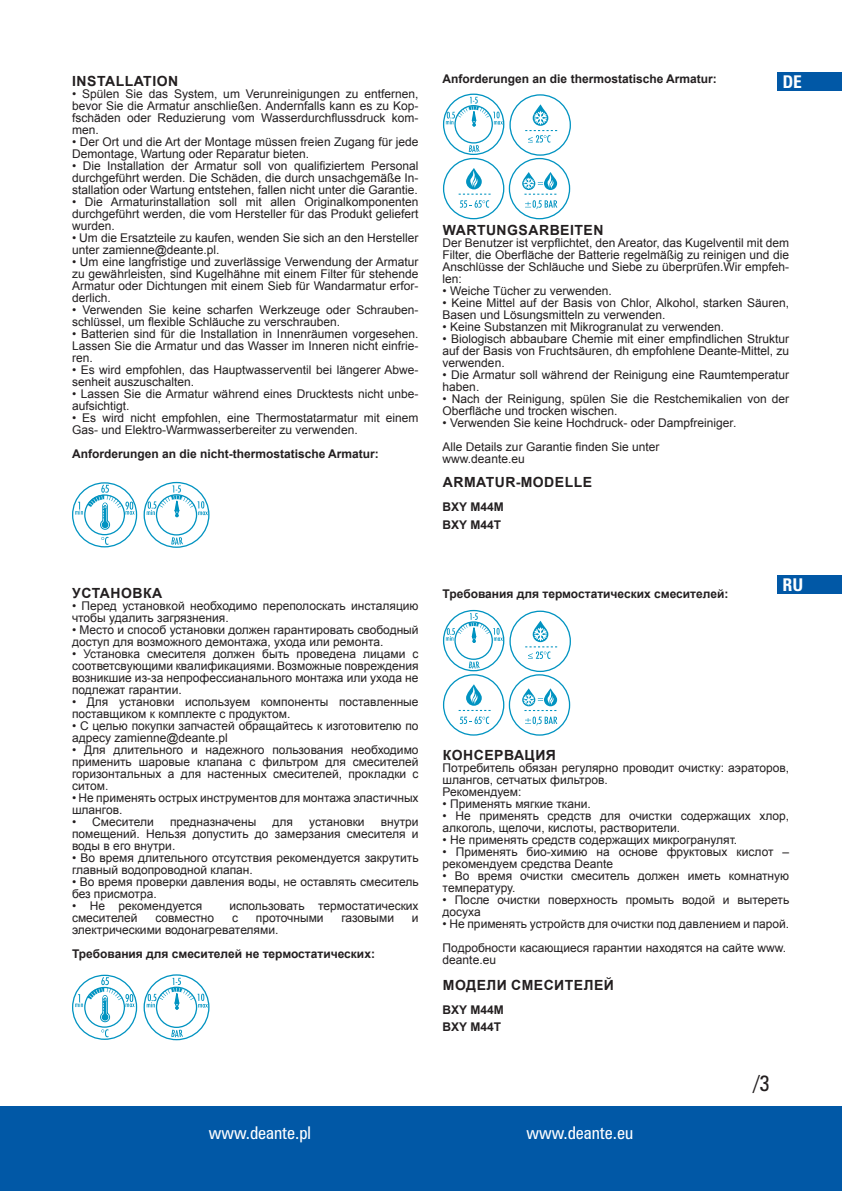
<style>
.page{position:relative;width:842px;height:1191px;background:#fff}
.page>*{position:absolute;margin:0;border:0;box-sizing:border-box;transform-origin:0 0}
.t1{font:20px "Zurich Cn PL";color:#231f20}
.t2{font:16px "Zurich Cn PL";color:#fff}
.t3{font:700 16px "Zurich Cn PL";color:#fff}
.t4{font:700 14px "Arial";letter-spacing:.035em;color:#231f20}
.t5{font:12px/12px "Arial";color:#231f20}
.t6{font:700 12px/17.6px "Arial";color:#231f20}
</style>
<div class="page">
<div style="left:0;top:1106px;width:842px;height:85px;background:#0158a6"></div>
<div style="left:777px;top:72px;width:65px;height:18px;background:#0158a6"></div>
<div style="left:777px;top:575px;width:65px;height:19px;background:#0158a6"></div>
<div style="left:144px;top:482px;width:65px;height:66px;border:1px solid #0093c1;border-radius:50%"></div>
<div style="left:156px;top:494px;width:41px;height:41px;border:1px solid #0093c1;border-radius:50%"></div>
<svg style="left:171px;top:537px;width:12px;height:8px"></svg>
<svg style="left:147px;top:485px;width:61px;height:32px"></svg>
<div style="left:72px;top:482px;width:65px;height:65px;border:1px solid #0093c1;border-radius:50%"></div>
<div style="left:84px;top:494px;width:41px;height:41px;border:1px solid #0093c1;border-radius:50%"></div>
<svg style="left:101px;top:537px;width:7px;height:8px"></svg>
<svg style="left:75px;top:485px;width:60px;height:45px"></svg>
<div style="left:144px;top:974px;width:65px;height:66px;border:1px solid #0093c1;border-radius:50%"></div>
<div style="left:156px;top:986px;width:41px;height:42px;border:1px solid #0093c1;border-radius:50%"></div>
<svg style="left:171px;top:1029px;width:12px;height:8px"></svg>
<svg style="left:147px;top:977px;width:61px;height:32px"></svg>
<div style="left:72px;top:974px;width:65px;height:66px;border:1px solid #0093c1;border-radius:50%"></div>
<div style="left:84px;top:986px;width:41px;height:41px;border:1px solid #0093c1;border-radius:50%"></div>
<svg style="left:101px;top:1029px;width:7px;height:8px"></svg>
<svg style="left:75px;top:977px;width:60px;height:45px"></svg>
<svg style="left:466px;top:168px;width:16px;height:21px"></svg>
<svg style="left:469px;top:171px;width:9px;height:17px"></svg>
<div style="left:443px;top:158px;width:61px;height:61px;border:1px solid #0093c1;border-radius:50%"></div>
<div style="left:509px;top:158px;width:61px;height:61px;border:1px solid #0093c1;border-radius:50%"></div>
<svg style="left:459px;top:194px;width:32px;height:14px"></svg>
<svg style="left:522px;top:172px;width:35px;height:37px"></svg>
<svg style="left:446px;top:94px;width:125px;height:62px"></svg>
<svg style="left:466px;top:684px;width:16px;height:21px"></svg>
<svg style="left:469px;top:687px;width:9px;height:17px"></svg>
<div style="left:443px;top:674px;width:61px;height:61px;border:1px solid #0093c1;border-radius:50%"></div>
<div style="left:509px;top:674px;width:61px;height:61px;border:1px solid #0093c1;border-radius:50%"></div>
<svg style="left:459px;top:710px;width:32px;height:14px"></svg>
<svg style="left:522px;top:688px;width:35px;height:37px"></svg>
<svg style="left:446px;top:610px;width:125px;height:62px"></svg>
<p class="t4" style="left:72px;top:71px;width:107px">INSTALLATION</p>
<p class="t5" style="left:72px;top:88px;width:348px;text-align:justify">• Spülen Sie das System, um Verunreinigungen zu entfernen, bevor Sie die Armatur anschließen. Andernfalls kann es zu Kop&shy;fschäden oder Reduzierung vom Wasserdurchflussdruck kom&shy;men.</p>
<p class="t5" style="left:72px;top:136px;width:348px">• Der Ort und die Art der Montage müssen freien Zugang für jede<br>Demontage, Wartung oder Reparatur bieten.</p>
<p class="t5" style="left:72px;top:160px;width:348px;text-align:justify">• Die Installation der Armatur soll von qualifiziertem Personal durchgeführt werden. Die Schäden, die durch unsachgemäße In&shy;stallation oder Wartung entstehen, fallen nicht unter die Garantie.</p>
<p class="t5" style="left:72px;top:196px;width:348px;text-align:justify">• Die Armaturinstallation soll mit allen Originalkomponenten durchgeführt werden, die vom Hersteller für das Produkt geliefert wurden.</p>
<p class="t5" style="left:72px;top:232px;width:348px">• Um die Ersatzteile zu kaufen, wenden Sie sich an den Hersteller unter zamienne@deante.pl.</p>
<p class="t5" style="left:72px;top:256px;width:348px;text-align:justify">• Um eine langfristige und zuverlässige Verwendung der Armatur zu gewährleisten, sind Kugelhähne mit einem Filter für stehende Armatur oder Dichtungen mit einem Sieb für Wandarmatur erfor&shy;derlich.</p>
<p class="t5" style="left:72px;top:304px;width:348px">• Verwenden Sie keine scharfen Werkzeuge oder Schrauben&shy;schlüssel, um flexible Schläuche zu verschrauben.</p>
<p class="t5" style="left:72px;top:328px;width:348px;text-align:justify">• Batterien sind für die Installation in Innenräumen vorgesehen.<br>Lassen Sie die Armatur und das Wasser im Inneren nicht einfrie&shy;ren.</p>
<p class="t5" style="left:72px;top:364px;width:348px">• Es wird empfohlen, das Hauptwasserventil bei längerer Abwe&shy;senheit auszuschalten.</p>
<p class="t5" style="left:72px;top:388px;width:348px">• Lassen Sie die Armatur während eines Drucktests nicht unbe&shy;aufsichtigt.</p>
<p class="t5" style="left:72px;top:412px;width:348px">• Es wird nicht empfohlen, eine Thermostatarmatur mit einem<br>Gas- und Elektro-Warmwasserbereiter zu verwenden.</p>
<p class="t6" style="left:72px;top:445px;width:308px">Anforderungen an die nicht-thermostatische Armatur:</p>
<p class="t4" style="left:72px;top:583px;width:21px">Установка</p>
<p class="t5" style="left:72px;top:599px;width:348px">• Перед установкой необходимо переполоскать инсталяцию чтобы удалить загрязнения.</p>
<p class="t5" style="left:72px;top:623px;width:348px">• Место и способ установки должен гарантировать свободный доступ для возможного демонтажа, ухода или ремонта.</p>
<p class="t5" style="left:72px;top:647px;width:348px;text-align:justify">• Установка смесителя должен быть проведена лицами с соответсвующими квалификациями. Возможные повреждения возникшие из-за непрофессианального монтажа или ухода не подлежат гарантии.</p>
<p class="t5" style="left:72px;top:695px;width:348px">• Для установки используем компоненты поставленные поставщиком к комплекте с продуктом.</p>
<p class="t5" style="left:72px;top:719px;width:348px">• С целью покупки запчастей обращайтесь к изготовителю по адресу zamienne@deante.pl</p>
<p class="t5" style="left:72px;top:743px;width:348px;text-align:justify">• Для длительного и надежного пользования необходимо применить шаровые клапана с фильтром для смесителей горизонтальных а для настенных смесителей, прокладки с ситом.</p>
<p class="t5" style="left:72px;top:791px;width:348px">• Не применять острых инструментов для монтажа эластичных шлангов.</p>
<p class="t5" style="left:72px;top:815px;width:83px">• Смесители</p>
<p class="t5" style="left:170px;top:815px;width:88px">предназначены</p>
<p class="t5" style="left:273px;top:815px;width:22px">для</p>
<p class="t5" style="left:309px;top:815px;width:57px">установки</p>
<p class="t5" style="left:72px;top:815px;width:348px;text-align:justify;text-indent:309px">внутри помещений. Нельзя допустить до замерзания смесителя и воды в его внутри.</p>
<p class="t5" style="left:72px;top:851px;width:348px">• Во время длительного отсутствия рекомендуется закрутить главный водопроводной клапан.</p>
<p class="t5" style="left:72px;top:875px;width:348px">• Во время проверки давления воды, не оставлять смеситель без присмотра.</p>
<p class="t5" style="left:72px;top:899px;width:132px">• Не рекомендуется</p>
<p class="t5" style="left:229px;top:899px;width:191px">использовать термостатических</p>
<p class="t5" style="left:72px;top:911px;width:67px">смесителей</p>
<p class="t5" style="left:155px;top:911px;width:60px">совместно</p>
<p class="t5" style="left:232px;top:911px;width:7px">с</p>
<p class="t5" style="left:256px;top:911px;width:69px">проточными</p>
<p class="t5" style="left:341px;top:911px;width:54px">газовыми</p>
<p class="t5" style="left:412px;top:911px;width:8px">и</p>
<p class="t5" style="left:72px;top:923px;width:208px">электрическими водонагревателями.</p>
<p class="t6" style="left:72px;top:945px;width:304px">Требования для смесителей не термостатических:</p>
<p class="t6" style="left:443px;top:70px;width:276px">Anforderungen an die thermostatische Armatur:</p>
<h2 class="t3" style="left:782px;top:71px;width:21px">DE</h2>
<p class="t4" style="left:443px;top:220px;width:162px">WARTUNGSARBEITEN</p>
<p class="t5" style="left:443px;top:237px;width:348px;text-align:justify">Der Benutzer ist verpflichtet, den Areator, das Kugelventil mit dem Filter, die Oberfläche der Batterie regelmäßig zu reinigen und die Anschlüsse der Schläuche und Siebe zu überprüfen.Wir empfeh&shy;len:</p>
<p class="t5" style="left:443px;top:285px;width:171px">• Weiche Tücher zu verwenden.</p>
<p class="t5" style="left:443px;top:297px;width:348px">• Keine Mittel auf der Basis von Chlor, Alkohol, starken Säuren,<br>Basen und Lösungsmitteln zu verwenden.</p>
<p class="t5" style="left:443px;top:321px;width:283px">• Keine Substanzen mit Mikrogranulat zu verwenden.</p>
<p class="t5" style="left:443px;top:333px;width:348px;text-align:justify">• Biologisch abbaubare Chemie mit einer empfindlichen Struktur auf der Basis von Fruchtsäuren, dh empfohlene Deante-Mittel, zu verwenden.</p>
<p class="t5" style="left:443px;top:369px;width:348px">• Die Armatur soll während der Reinigung eine Raumtemperatur haben.</p>
<p class="t5" style="left:443px;top:393px;width:348px">• Nach der Reinigung, spülen Sie die Restchemikalien von der<br>Oberfläche und trocken wischen.</p>
<p class="t5" style="left:443px;top:411px;width:295px;line-height:24px">• Verwenden Sie keine Hochdruck- oder Dampfreiniger.<br>Alle Details zur Garantie finden Sie unter</p>
<p class="t5" style="left:443px;top:453px;width:84px">www.deante.eu</p>
<p class="t4" style="left:443px;top:472px;width:151px">ARMATUR-MODELLE</p>
<p class="t6" style="left:443px;top:498px;width:63px">BXY M44M<br>BXY M44T</p>
<p class="t6" style="left:443px;top:585px;width:287px">Требования для термостатических смесителей:</p>
<h2 class="t3" style="left:782px;top:574px;width:22px">RU</h2>
<p class="t4" style="left:443px;top:745px;width:115px">КОНСЕРВАЦИЯ</p>
<p class="t5" style="left:443px;top:761px;width:348px">Потребитель обязан регулярно проводит очистку: аэраторов, шлангов, сетчатых фильтров.<br>Рекомендуем:</p>
<p class="t5" style="left:443px;top:797px;width:150px">• Применять мягкие ткани.</p>
<p class="t5" style="left:443px;top:809px;width:348px">• Не применять средств для очистки содержащих хлор, алкоголь, щелочи, кислоты, растворители.</p>
<p class="t5" style="left:443px;top:833px;width:296px">• Не применять средств содержащих микрогранулят.</p>
<p class="t5" style="left:443px;top:845px;width:348px">• Применять био-химию на основе фруктовых кислот – рекомендуем средства Deante</p>
<p class="t5" style="left:443px;top:869px;width:348px">• Во время очистки смеситель должен иметь комнатную температуру.</p>
<p class="t5" style="left:443px;top:893px;width:348px">• После очистки поверхность промыть водой и вытереть досуха</p>
<p class="t5" style="left:443px;top:911px;width:348px;line-height:24px">• Не применять устройств для очистки под давлением и парой.<br>Подробности касающиеся гарантии находятся на сайте www.</p>
<p class="t5" style="left:443px;top:953px;width:55px">deante.eu</p>
<p class="t4" style="left:443px;top:975px;width:173px">МОДЕЛИ СМЕСИТЕЛЕЙ</p>
<p class="t6" style="left:443px;top:1000px;width:63px">BXY M44M<br>BXY M44T</p>
<h1 class="t1" style="left:753px;top:1069px;width:18px">/3</h1>
<h2 class="t2" style="left:209px;top:1122px;width:104px">www.deante.pl</h2>
<h2 class="t2" style="left:526px;top:1122px;width:108px">www.deante.eu</h2>
</div>
